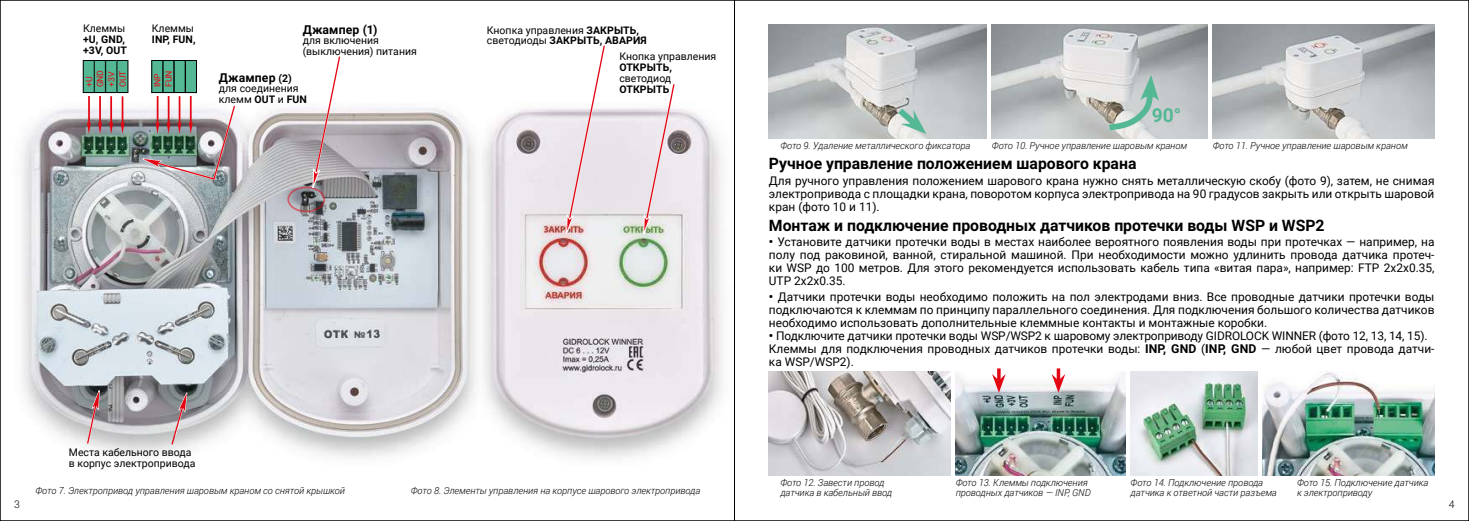
<style>
.page{position:relative;width:1469px;height:521px;background:#fff}
.page>*{position:absolute;margin:0;border:0;box-sizing:border-box;transform-origin:0 0}
.t1{font:700 19.25px "Roboto";color:#54b894}
.t2{font:700 15.75px "Roboto";color:#000}
.t3{font:700 12.25px "Roboto";letter-spacing:.01em;color:#000}
.t4{font:11.9px/13px "Roboto";color:#000;text-align:justify}
.t5{font:10.5px/10.5px "Roboto";color:#000}
.t6{font:700 10.5px/11px "Roboto";letter-spacing:.01em;color:#000}
.t7{font:300 10.5px "Roboto";color:#000}
.t8{font:italic 300 9.62px/10.5px "Roboto";color:#000}
.t9{font:8.75px/11.2px "Roboto";letter-spacing:.01em;color:#e30512}
.s1{font-size:10.5px}
.s2{font-weight:700}
.s3{font-weight:700;font-size:12.25px}
</style>
<div class="page">
<img style="left:22px;top:76px;width:701px;height:383px">
<img style="left:1262px;top:371px;width:172px;height:105px">
<img style="left:955px;top:371px;width:170px;height:105px">
<img style="left:1130px;top:371px;width:127px;height:105px">
<img style="left:769px;top:371px;width:181px;height:105px">
<svg style="left:992px;top:368px;width:13px;height:25px"></svg>
<svg style="left:1056px;top:368px;width:4px;height:6px"></svg>
<svg style="left:1051px;top:374px;width:14px;height:19px"></svg>
<svg style="left:86px;top:388px;width:14px;height:57px"></svg>
<svg style="left:170px;top:390px;width:17px;height:55px"></svg>
<svg style="left:120px;top:122px;width:5px;height:12px"></svg>
<hr style="left:122px;top:96px;width:1px;height:30px;background:#e30512">
<svg style="left:109px;top:122px;width:4px;height:12px"></svg>
<hr style="left:110px;top:96px;width:2px;height:30px;background:#e30512">
<svg style="left:98px;top:122px;width:4px;height:12px"></svg>
<hr style="left:99px;top:96px;width:2px;height:30px;background:#e30512">
<svg style="left:87px;top:122px;width:4px;height:12px"></svg>
<hr style="left:88px;top:96px;width:2px;height:30px;background:#e30512">
<hr style="left:190px;top:96px;width:2px;height:30px;background:#e30512">
<hr style="left:179px;top:96px;width:1px;height:30px;background:#e30512">
<hr style="left:168px;top:96px;width:1px;height:30px;background:#e30512">
<hr style="left:157px;top:96px;width:1px;height:30px;background:#e30512">
<div style="left:287px;top:187px;width:38px;height:25px;border:2px solid #e30512;border-radius:50%"></div>
<img style="left:992px;top:24px;width:215px;height:115px">
<img style="left:769px;top:24px;width:218px;height:115px">
<img style="left:1212px;top:24px;width:222px;height:115px">
<img style="left:140px;top:104px;width:96px;height:77px">
<svg style="left:566px;top:45px;width:39px;height:192px"></svg>
<svg style="left:643px;top:83px;width:33px;height:154px"></svg>
<svg style="left:312px;top:56px;width:29px;height:135px"></svg>
<svg style="left:892px;top:103px;width:34px;height:31px"></svg>
<svg style="left:1103px;top:75px;width:56px;height:59px;background:#bacac3"></svg>
<div style="left:94px;top:60px;width:11px;height:33px;background:#54b894"></div>
<div style="left:94px;top:60px;width:12px;height:33px;border:1px solid #000"></div>
<div style="left:163px;top:60px;width:11px;height:33px;background:#54b894"></div>
<div style="left:163px;top:60px;width:11px;height:33px;border:1px solid #000"></div>
<div style="left:83px;top:60px;width:11px;height:33px;background:#54b894"></div>
<div style="left:83px;top:60px;width:11px;height:33px;border:1px solid #000"></div>
<div style="left:152px;top:60px;width:11px;height:33px;background:#54b894"></div>
<div style="left:151px;top:60px;width:12px;height:33px;border:1px solid #000"></div>
<div style="left:106px;top:60px;width:11px;height:33px;background:#54b894"></div>
<div style="left:105px;top:60px;width:12px;height:33px;border:1px solid #000"></div>
<div style="left:174px;top:60px;width:11px;height:33px;background:#54b894"></div>
<div style="left:174px;top:60px;width:11px;height:33px;border:1px solid #000"></div>
<div style="left:117px;top:60px;width:11px;height:33px;background:#54b894"></div>
<div style="left:185px;top:60px;width:11px;height:33px;background:#54b894"></div>
<div style="left:185px;top:60px;width:12px;height:33px;border:1px solid #000"></div>
<p class="t5" style="left:83px;top:23px;width:44px">Клеммы</p>
<p class="t6" style="left:83px;top:34px;width:46px">+U, GND, +3V, OUT</p>
<p class="t5" style="left:152px;top:23px;width:44px">Клеммы</p>
<p class="t6" style="left:152px;top:34px;width:45px">INP, FUN,</p>
<p class="t3" style="left:303px;top:21px;width:76px">Джампер (1)</p>
<p class="t5" style="left:303px;top:35px;width:116px">для включения (выключения) питания</p>
<p class="t9" style="left:83px;top:87px;width:19px;rotate:-90deg">+U<br>GND +3V<br>OUT</p>
<p class="t9" style="left:151px;top:87px;width:18px;rotate:-90deg">INP<br>FUN</p>
<p class="t3" style="left:219px;top:69px;width:74px">Джампер <span class="s1">(2)</span></p>
<p class="t5" style="left:219px;top:83px;width:90px;line-height:11px">для соединения клемм <span class="s2">OUT</span> и <span class="s2">FUN</span></p>
<p class="t5" style="left:487px;top:25px;width:161px">Кнопка управления <span class="s2">ЗАКРЫТЬ, </span>светодиоды <span class="s2">ЗАКРЫТЬ, АВАРИЯ</span></p>
<p class="t5" style="left:619px;top:51px;width:98px">Кнопка управления</p>
<p class="t6" style="left:619px;top:62px;width:54px">ОТКРЫТЬ,</p>
<p class="t5" style="left:619px;top:73px;width:53px">светодиод</p>
<p class="t6" style="left:619px;top:83px;width:51px">ОТКРЫТЬ</p>
<h1 class="t1" style="left:1151px;top:102px;width:31px">90°</h1>
<p class="t8" style="left:780px;top:140px;width:191px">Фото 9. Удаление металлического фиксатора</p>
<p class="t8" style="left:992px;top:140px;width:196px">Фото 10. Ручное управление шаровым краном</p>
<p class="t8" style="left:1212px;top:140px;width:196px">Фото 11. Ручное управление шаровым краном</p>
<h2 class="t2" style="left:769px;top:152px;width:369px">Ручное управление положением шарового крана</h2>
<p class="t4" style="left:769px;top:174px;width:667px">Для ручного управления положением шарового крана нужно снять металлическую скобу (фото 9), затем, не снимая электропривода с площадки крана, поворотом корпуса электропривода на 90 градусов закрыть или открыть шаровой кран (фото 10 и 11).</p>
<h2 class="t2" style="left:769px;top:214px;width:557px">Монтаж и подключение проводных датчиков протечки воды WSP и WSP2</h2>
<p class="t4" style="left:769px;top:235px;width:667px"><span class="s3">•</span> Установите датчики протечки воды в местах наиболее вероятного появления воды при протечках — например, на полу под раковиной, ванной, стиральной машиной. При необходимости можно удлинить провода датчика протеч&shy;ки WSP до 100 метров. Для этого рекомендуется использовать кабель типа «витая пара», например: FTP 2x2x0.35, UTP 2x2x0.35.</p>
<p class="t4" style="left:769px;top:290px;width:667px"><span class="s3">•</span> Датчики протечки воды необходимо положить на пол электродами вниз. Все проводные датчики протечки воды подключаются к клеммам по принципу параллельного соединения. Для подключения большого количества датчиков необходимо использовать дополнительные клеммные контакты и монтажные коробки.</p>
<p class="t4" style="left:769px;top:329px;width:667px;text-align:left"><span class="s3">•</span> Подключите датчики протечки воды WSP/WSP2 к шаровому электроприводу GIDROLOCK WINNER (фото 12, 13, 14, 15).<br>Клеммы для подключения проводных датчиков протечки воды: <span class="s3">INP, GND</span> (<span class="s3">INP, GND</span> — любой цвет провода датчи&shy;ка WSP/WSP2).</p>
<p class="t5" style="left:69px;top:447px;width:128px">Места кабельного ввода в корпус электропривода</p>
<p class="t8" style="left:780px;top:477px;width:113px">Фото 12. Завести провод датчика в кабельный ввод</p>
<p class="t8" style="left:955px;top:477px;width:136px">Фото 13. Клеммы подключения проводных датчиков — INP, GND</p>
<p class="t8" style="left:1130px;top:477px;width:148px">Фото 14. Подключение провода датчика к ответной части разъема</p>
<p class="t8" style="left:1296px;top:477px;width:133px">Фото 15. Подключение датчика к электроприводу</p>
<p class="t8" style="left:36px;top:485px;width:311px">Фото 7. Электропривод управления шаровым краном со снятой крышкой</p>
<p class="t8" style="left:411px;top:485px;width:291px">Фото 8. Элементы управления на корпусе шарового электропривода</p>
<p class="t7" style="left:14px;top:498px;width:7px">3</p>
<p class="t7" style="left:1448px;top:498px;width:7px">4</p>
</div>
